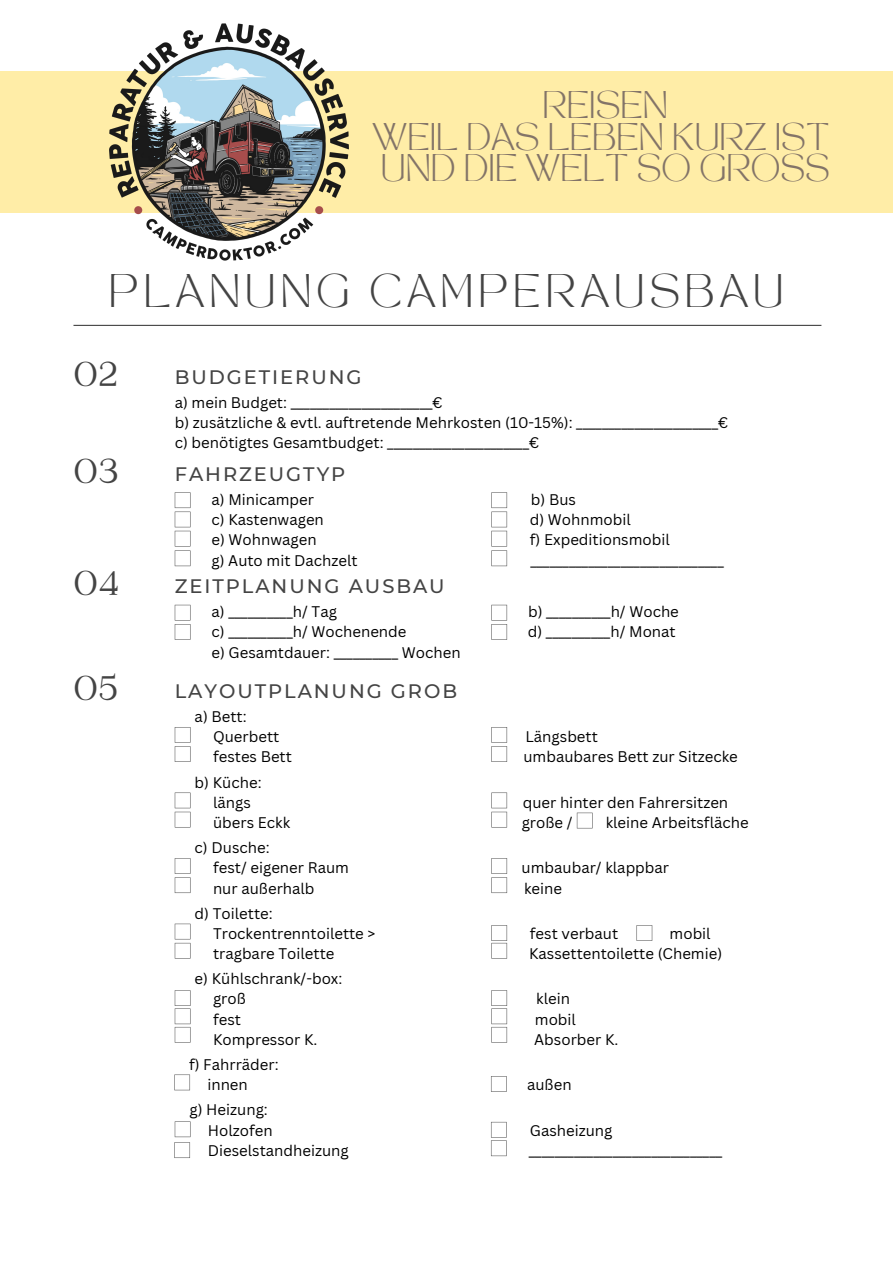
<style>
.page{position:relative;width:893px;height:1264px;background:#fff}
.page>*{position:absolute;margin:0;border:0;box-sizing:border-box;transform-origin:0 0}
.t1{font:37.65px "Catchy Mager";letter-spacing:.05em;color:#444}
.t2{font:33px "TAN MON CHERI Regular";letter-spacing:.15em;color:#444}
.t3{font:27px/31.5px "TAN MON CHERI Regular";color:#837468;text-align:center}
.t4{font:500 19.5px "Montserrat";letter-spacing:.1em;color:#444}
.t5{font:15px/20.2px "Canva Sans";color:#000}
</style>
<div class="page">
<div style="left:0;top:71px;width:892px;height:142px;background:#ffeda7"></div>
<img style="left:89px;top:3px;width:279px;height:278px;border-radius:50%">
<hr style="left:73px;top:325px;width:748px;height:1px;background:#444">
<svg style="left:175px;top:492px;width:15px;height:74px"></svg>
<svg style="left:491px;top:492px;width:16px;height:74px"></svg>
<svg style="left:175px;top:727px;width:15px;height:35px"></svg>
<svg style="left:491px;top:727px;width:16px;height:35px"></svg>
<svg style="left:175px;top:604px;width:15px;height:35px"></svg>
<svg style="left:491px;top:604px;width:16px;height:35px"></svg>
<svg style="left:175px;top:792px;width:15px;height:35px"></svg>
<svg style="left:491px;top:792px;width:16px;height:35px"></svg>
<svg style="left:576px;top:812px;width:16px;height:16px"></svg>
<svg style="left:175px;top:858px;width:15px;height:35px"></svg>
<svg style="left:491px;top:858px;width:16px;height:35px"></svg>
<svg style="left:175px;top:923px;width:15px;height:35px"></svg>
<svg style="left:491px;top:925px;width:16px;height:33px"></svg>
<svg style="left:636px;top:925px;width:16px;height:15px"></svg>
<svg style="left:174px;top:1074px;width:16px;height:16px"></svg>
<svg style="left:491px;top:1076px;width:15px;height:15px"></svg>
<svg style="left:174px;top:1121px;width:16px;height:36px"></svg>
<svg style="left:175px;top:990px;width:15px;height:52px"></svg>
<svg style="left:491px;top:990px;width:16px;height:52px"></svg>
<svg style="left:491px;top:1121px;width:15px;height:35px"></svg>
<h3 class="t3" style="left:372px;top:94px;width:458px">REISEN<br>WEIL DAS LEBEN KURZ IST<br>UND DIE WELT SO GROSS</h3>
<h2 class="t2" style="left:109px;top:274px;width:676px">PLANUNG CAMPERAUSBAU</h2>
<h1 class="t1" style="left:73px;top:356px;width:45px">02</h1>
<h3 class="t4" style="left:175px;top:365px;width:188px">BUDGETIERUNG</h3>
<p class="t5" style="left:175px;top:392px;width:555px">a) mein Budget: ______________________€<br>b) zusätzliche &amp; evtl. auftretende Mehrkosten (10-15%): ______________________€ c) benötigtes Gesamtbudget: ______________________€</p>
<h1 class="t1" style="left:73px;top:453px;width:46px">03</h1>
<h3 class="t4" style="left:175px;top:462px;width:172px">FAHRZEUGTYP</h3>
<p class="t5" style="left:211px;top:489px;width:104px">a) Minicamper</p>
<p class="t5" style="left:531px;top:489px;width:47px">b) Bus</p>
<p class="t5" style="left:211px;top:509px;width:114px">c) Kastenwagen</p>
<p class="t5" style="left:529px;top:509px;width:102px">d) Wohnmobil</p>
<p class="t5" style="left:211px;top:529px;width:107px">e) Wohnwagen</p>
<p class="t5" style="left:530px;top:529px;width:141px">f) Expeditionsmobil</p>
<p class="t5" style="left:211px;top:549px;width:148px">g) Auto mit Dachzelt</p>
<p class="t5" style="left:530px;top:549px;width:195px">______________________________</p>
<h1 class="t1" style="left:73px;top:565px;width:46px">04</h1>
<h3 class="t4" style="left:175px;top:574px;width:271px">ZEITPLANUNG AUSBAU</h3>
<p class="t5" style="left:211px;top:601px;width:127px">a) __________h/ Tag</p>
<p class="t5" style="left:528px;top:601px;width:152px">b) __________h/ Woche</p>
<p class="t5" style="left:211px;top:621px;width:196px">c) __________h/ Wochenende</p>
<p class="t5" style="left:527px;top:621px;width:149px">d) __________h/ Monat</p>
<p class="t5" style="left:211px;top:641px;width:251px">e) Gesamtdauer: __________ Wochen</p>
<h1 class="t1" style="left:73px;top:670px;width:45px">05</h1>
<h3 class="t4" style="left:175px;top:679px;width:284px">LAYOUTPLANUNG GROB</h3>
<p class="t5" style="left:213px;top:706px;width:68px;text-indent:-18px">a) Bett:<br>Querbett</p>
<p class="t5" style="left:525px;top:726px;width:74px">Längsbett</p>
<p class="t5" style="left:213px;top:746px;width:80px">festes Bett</p>
<p class="t5" style="left:523px;top:746px;width:216px">umbaubares Bett zur Sitzecke</p>
<p class="t5" style="left:195px;top:771px;width:68px;text-align:center">b) Küche: längs</p>
<p class="t5" style="left:522px;top:791px;width:207px">quer hinter den Fahrersitzen</p>
<p class="t5" style="left:213px;top:812px;width:79px">übers Eckk</p>
<p class="t5" style="left:521px;top:812px;width:52px">große /</p>
<p class="t5" style="left:605px;top:812px;width:144px">kleine Arbeitsfläche</p>
<p class="t5" style="left:213px;top:837px;width:137px;text-indent:-18px">c) Dusche:<br>fest/ eigener Raum</p>
<p class="t5" style="left:521px;top:857px;width:149px">umbaubar/ klappbar</p>
<p class="t5" style="left:213px;top:877px;width:103px">nur außerhalb</p>
<p class="t5" style="left:524px;top:877px;width:40px">keine</p>
<p class="t5" style="left:213px;top:902px;width:164px;text-indent:-18px">d) Toilette:<br>Trockentrenntoilette &gt;</p>
<p class="t5" style="left:530px;top:923px;width:90px">fest verbaut</p>
<p class="t5" style="left:669px;top:923px;width:43px">mobil</p>
<p class="t5" style="left:213px;top:943px;width:123px">tragbare Toilette</p>
<p class="t5" style="left:529px;top:943px;width:194px">Kassettentoilette (Chemie)</p>
<p class="t5" style="left:213px;top:968px;width:131px;text-indent:-18px">e) Kühlschrank/-box: groß</p>
<p class="t5" style="left:536px;top:988px;width:35px">klein</p>
<p class="t5" style="left:213px;top:1008px;width:29px">fest</p>
<p class="t5" style="left:535px;top:1008px;width:43px">mobil</p>
<p class="t5" style="left:213px;top:1029px;width:106px">Kompressor K.</p>
<p class="t5" style="left:534px;top:1029px;width:86px">Absorber K.</p>
<p class="t5" style="left:207px;top:1054px;width:73px;text-indent:-18px">f) Fahrräder: innen</p>
<p class="t5" style="left:527px;top:1074px;width:46px">außen</p>
<p class="t5" style="left:208px;top:1099px;width:66px;text-indent:-18px">g) Heizung:<br>Holzofen</p>
<p class="t5" style="left:208px;top:1139px;width:142px">Dieselstandheizung</p>
<p class="t5" style="left:530px;top:1119px;width:84px">Gasheizung</p>
<p class="t5" style="left:529px;top:1139px;width:195px">______________________________</p>
</div>
